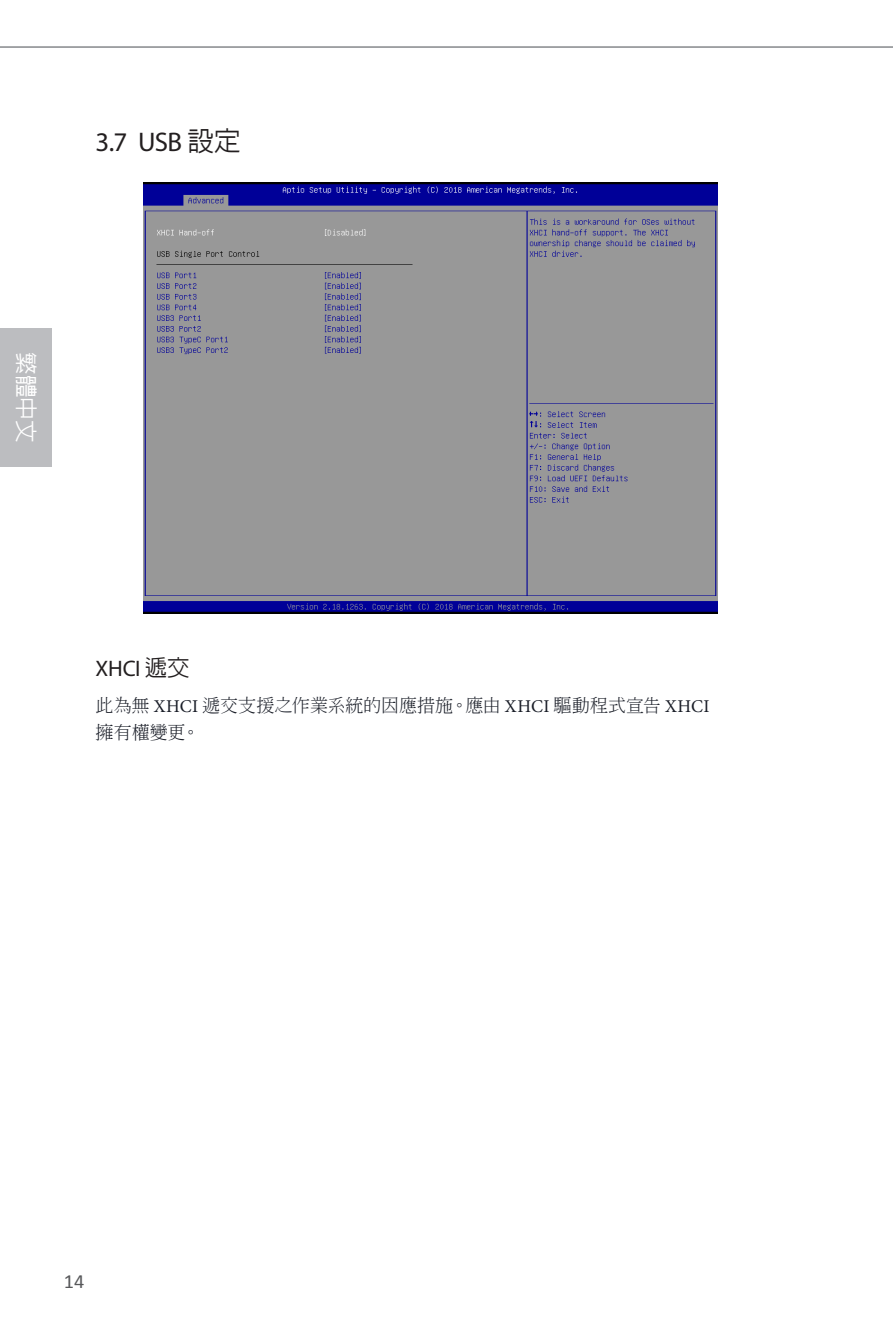
<style>
.page{position:relative;width:893px;height:1340px;background:#fff}
.page>*{position:absolute;margin:0;border:0;box-sizing:border-box;transform-origin:0 0}
.中標{font:27px "Myriad Pro";color:#231f20}
.內文{font:22.5px "Myriad Pro";color:#231f20}
.t1{font:500 22.5px "AR Hei B5 HK";color:#fff}
.t2{font:20.25px "Calibri";color:#57585a}
.內文-2{font:300 18px/27px "ARPL Ming U20";color:#191d27}
.s1{font-family:"AR Hei B5 HK";font-weight:500}
.s2{font-family:"Minion Pro";font-weight:400}
</style>
<div class="page">
<div style="left:0;top:328px;width:51px;height:139px;background:#bcbdc0"></div>
<hr style="left:0;top:46px;width:893px;height:2px;background:#939598">
<img style="left:143px;top:182px;width:574px;height:431px">
<p class="中標" style="left:96px;top:126px;width:147px">3.7 USB <span class="s1">設定</span></p>
<p class="t1" style="left:37px;top:352px;width:91px;rotate:90deg">繁體中文</p>
<p class="內文" style="left:96px;top:655px;width:96px">XHCI <span class="s1">遞交</span></p>
<p class="內文-2" style="left:96px;top:691px;width:615px">此為無 <span class="s2">XHCI</span> 遞交支援之作業系統的因應措施。應由 <span class="s2">XHCI</span> 驅動程式宣告 <span class="s2">XHCI</span>擁有權變更。</p>
<p class="t2" style="left:64px;top:1268px;width:22px">14</p>
</div>
